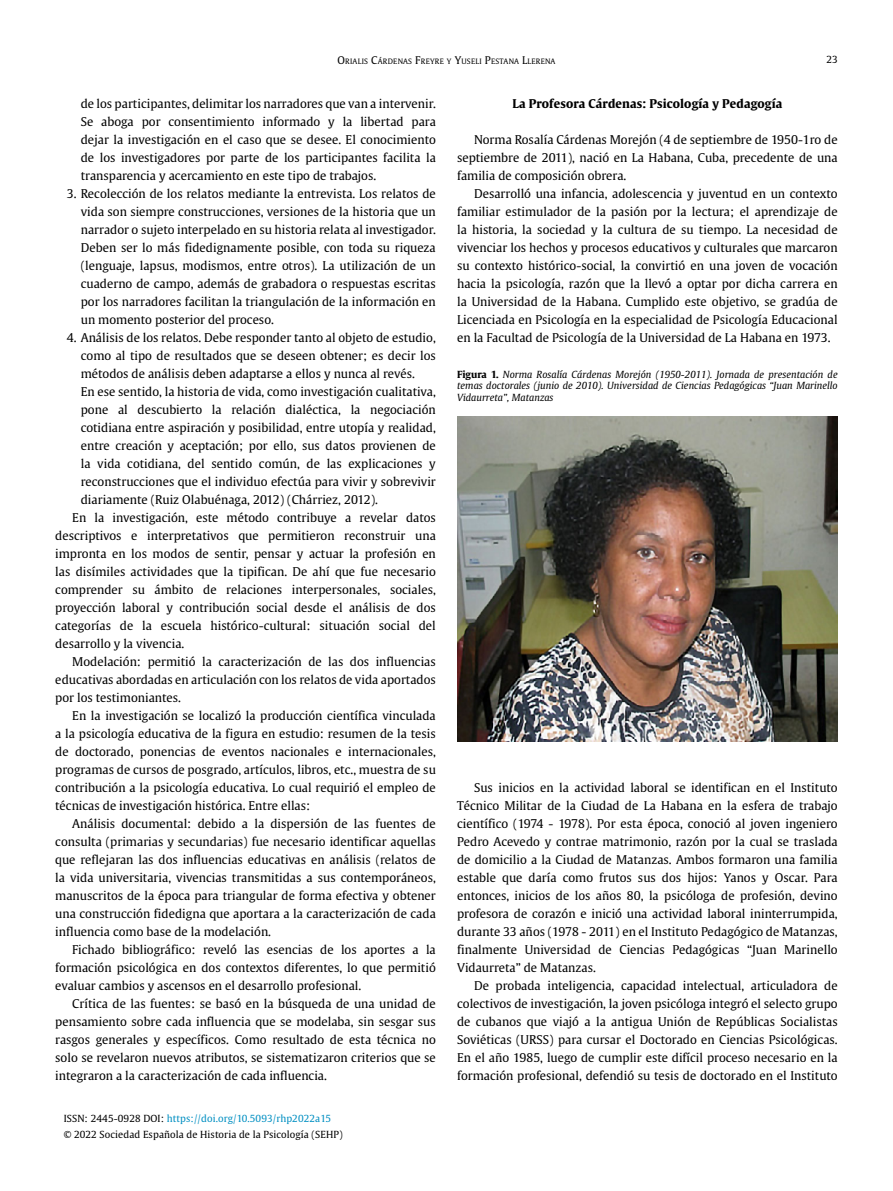
<style>
.page{position:relative;width:893px;height:1191px;background:#fff}
.page>*{position:absolute;margin:0;border:0;box-sizing:border-box;transform-origin:0 0}
.t1{font:12px/18px "Gulliver";color:#000;text-align:justify}
.t2{font:700 12px "Gulliver";letter-spacing:.01em;color:#000}
.t3{font:italic 9.75px/11.7px "Gulliver";color:#000;text-align:justify}
.t4{font:9.75px/15.6px "Gulliver";letter-spacing:.01em;color:#000}
.t5{font:7.35px "Gulliver";letter-spacing:.035em;color:#000}
.s1{font-size:10.5px}
.s2{color:#008fc2}
.s3{font-weight:700;font-style:normal}
</style>
<div class="page">
<img style="left:457px;top:417px;width:381px;height:324px">
<p class="t5" style="left:337px;top:56px;width:219px"><span class="s1">O</span>RIALIS <span class="s1">C</span>ÁRDENAS <span class="s1">F</span>REYRE Y <span class="s1">Y</span>USELI <span class="s1">P</span>ESTANA <span class="s1">L</span>LERENA</p>
<p class="t4" style="left:826px;top:52px;width:13px">23</p>
<p class="t1" style="left:81px;top:95px;width:357px">de los participantes, delimitar los narradores que van a intervenir.<br>Se aboga por consentimiento informado y la libertad para dejar la investigación en el caso que se desee. El conocimiento de los investigadores por parte de los participantes facilita la transparencia y acercamiento en este tipo de trabajos.</p>
<p class="t1" style="left:81px;top:185px;width:357px;text-indent:-14px">3. Recolección de los relatos mediante la entrevista. Los relatos de vida son siempre construcciones, versiones de la historia que un narrador o sujeto interpelado en su historia relata al investigador.<br>Deben ser lo más fidedignamente posible, con toda su riqueza (lenguaje, lapsus, modismos, entre otros). La utilización de un cuaderno de campo, además de grabadora o respuestas escritas por los narradores facilitan la triangulación de la información en un momento posterior del proceso.</p>
<p class="t1" style="left:67px;top:329px;width:371px">4. Análisis de los relatos. Debe responder tanto al objeto de estudio,</p>
<p class="t1" style="left:81px;top:347px;width:357px">como al tipo de resultados que se deseen obtener; es decir los</p>
<p class="t1" style="left:81px;top:365px;width:336px">métodos de análisis deben adaptarse a ellos y nunca al revés.</p>
<p class="t1" style="left:81px;top:383px;width:357px">En ese sentido, la historia de vida, como investigación cualitativa,</p>
<p class="t1" style="left:81px;top:401px;width:357px">pone al descubierto la relación dialéctica, la negociación</p>
<p class="t1" style="left:81px;top:419px;width:357px">cotidiana entre aspiración y posibilidad, entre utopía y realidad,</p>
<p class="t1" style="left:81px;top:437px;width:357px">entre creación y aceptación; por ello, sus datos provienen de</p>
<p class="t1" style="left:81px;top:455px;width:357px">la vida cotidiana, del sentido común, de las explicaciones y</p>
<p class="t1" style="left:81px;top:473px;width:357px">reconstrucciones que el individuo efectúa para vivir y sobrevivir</p>
<p class="t1" style="left:81px;top:491px;width:299px">diariamente (Ruiz Olabuénaga, 2012) (Chárriez, 2012).</p>
<p class="t1" style="left:72px;top:509px;width:365px">En la investigación, este método contribuye a revelar datos</p>
<p class="t1" style="left:55px;top:527px;width:382px">descriptivos e interpretativos que permitieron reconstruir una</p>
<p class="t1" style="left:55px;top:545px;width:382px">impronta en los modos de sentir, pensar y actuar la profesión en</p>
<p class="t1" style="left:55px;top:563px;width:382px">las disímiles actividades que la tipifican. De ahí que fue necesario</p>
<p class="t1" style="left:55px;top:581px;width:382px">comprender su ámbito de relaciones interpersonales, sociales,</p>
<p class="t1" style="left:55px;top:599px;width:382px">proyección laboral y contribución social desde el análisis de dos</p>
<p class="t1" style="left:55px;top:617px;width:382px">categorías de la escuela histórico-cultural: situación social del</p>
<p class="t1" style="left:55px;top:635px;width:131px">desarrollo y la vivencia.</p>
<p class="t1" style="left:72px;top:653px;width:365px">Modelación: permitió la caracterización de las dos influencias</p>
<p class="t1" style="left:55px;top:671px;width:382px">educativas abordadas en articulación con los relatos de vida aportados</p>
<p class="t1" style="left:55px;top:689px;width:127px">por los testimoniantes.</p>
<p class="t1" style="left:72px;top:707px;width:365px">En la investigación se localizó la producción científica vinculada</p>
<p class="t1" style="left:55px;top:725px;width:382px">a la psicología educativa de la figura en estudio: resumen de la tesis</p>
<p class="t1" style="left:55px;top:743px;width:382px">de doctorado, ponencias de eventos nacionales e internacionales,</p>
<p class="t1" style="left:55px;top:761px;width:382px">programas de cursos de posgrado, artículos, libros, etc., muestra de su</p>
<p class="t1" style="left:55px;top:779px;width:382px">contribución a la psicología educativa. Lo cual requirió el empleo de</p>
<p class="t1" style="left:55px;top:797px;width:257px">técnicas de investigación histórica. Entre ellas:</p>
<p class="t1" style="left:72px;top:815px;width:365px">Análisis documental: debido a la dispersión de las fuentes de</p>
<p class="t1" style="left:55px;top:833px;width:382px">consulta (primarias y secundarias) fue necesario identificar aquellas</p>
<p class="t1" style="left:55px;top:851px;width:382px">que reflejaran las dos influencias educativas en análisis (relatos de</p>
<p class="t1" style="left:55px;top:869px;width:382px">la vida universitaria, vivencias transmitidas a sus contemporáneos,</p>
<p class="t1" style="left:55px;top:887px;width:382px">manuscritos de la época para triangular de forma efectiva y obtener</p>
<p class="t1" style="left:55px;top:905px;width:382px">una construcción fidedigna que aportara a la caracterización de cada</p>
<p class="t1" style="left:55px;top:923px;width:217px">influencia como base de la modelación.</p>
<p class="t1" style="left:72px;top:941px;width:365px">Fichado bibliográfico: reveló las esencias de los aportes a la</p>
<p class="t1" style="left:55px;top:959px;width:382px">formación psicológica en dos contextos diferentes, lo que permitió</p>
<p class="t1" style="left:55px;top:977px;width:308px">evaluar cambios y ascensos en el desarrollo profesional.</p>
<p class="t1" style="left:72px;top:995px;width:365px">Crítica de las fuentes: se basó en la búsqueda de una unidad de</p>
<p class="t1" style="left:55px;top:1013px;width:382px">pensamiento sobre cada influencia que se modelaba, sin sesgar sus</p>
<p class="t1" style="left:55px;top:1031px;width:382px">rasgos generales y específicos. Como resultado de esta técnica no</p>
<p class="t1" style="left:55px;top:1049px;width:382px">solo se revelaron nuevos atributos, se sistematizaron criterios que se</p>
<p class="t1" style="left:55px;top:1067px;width:273px">integraron a la caracterización de cada influencia.</p>
<p class="t4" style="left:64px;top:1110px;width:280px">ISSN: 2445-0928 DOI: <span class="s2">https://doi.org/10.5093/rhp2022a15<br></span>© 2022 Sociedad Española de Historia de la Psicología (SEHP)</p>
<p class="t2" style="left:512px;top:96px;width:271px">La Profesora Cárdenas: Psicología y Pedagogía</p>
<p class="t1" style="left:457px;top:131px;width:382px;text-indent:17px">Norma Rosalía Cárdenas Morejón (4 de septiembre de 1950-1ro de septiembre de 2011), nació en La Habana, Cuba, precedente de una familia de composición obrera.</p>
<p class="t1" style="left:457px;top:185px;width:382px;text-indent:17px">Desarrolló una infancia, adolescencia y juventud en un contexto familiar estimulador de la pasión por la lectura; el aprendizaje de la historia, la sociedad y la cultura de su tiempo. La necesidad de vivenciar los hechos y procesos educativos y culturales que marcaron su contexto histórico-social, la convirtió en una joven de vocación hacia la psicología, razón que la llevó a optar por dicha carrera en la Universidad de la Habana. Cumplido este objetivo, se gradúa de Licenciada en Psicología en la especialidad de Psicología Educacional en la Facultad de Psicología de la Universidad de La Habana en 1973.</p>
<p class="t3" style="left:457px;top:368px;width:382px"><span class="s3">Figura 1.</span> Norma Rosalía Cárdenas Morejón (1950-2011). Jornada de presentación de temas doctorales (junio de 2010). Universidad de Ciencias Pedagógicas “Juan Marinello Vidaurreta”, Matanzas</p>
<p class="t1" style="left:457px;top:779px;width:382px;text-indent:17px">Sus inicios en la actividad laboral se identifican en el Instituto Técnico Militar de la Ciudad de La Habana en la esfera de trabajo científico (1974 - 1978). Por esta época, conoció al joven ingeniero Pedro Acevedo y contrae matrimonio, razón por la cual se traslada de domicilio a la Ciudad de Matanzas. Ambos formaron una familia estable que daría como frutos sus dos hijos: Yanos y Oscar. Para entonces, inicios de los años 80, la psicóloga de profesión, devino profesora de corazón e inició una actividad laboral ininterrumpida, durante 33 años (1978 - 2011) en el Instituto Pedagógico de Matanzas, finalmente Universidad de Ciencias Pedagógicas “Juan Marinello Vidaurreta” de Matanzas.</p>
<p class="t1" style="left:457px;top:977px;width:382px;text-indent:17px">De probada inteligencia, capacidad intelectual, articuladora de colectivos de investigación, la joven psicóloga integró el selecto grupo de cubanos que viajó a la antigua Unión de Repúblicas Socialistas Soviéticas (URSS) para cursar el Doctorado en Ciencias Psicológicas.<br>En el año 1985, luego de cumplir este difícil proceso necesario en la formación profesional, defendió su tesis de doctorado en el Instituto</p>
</div>
